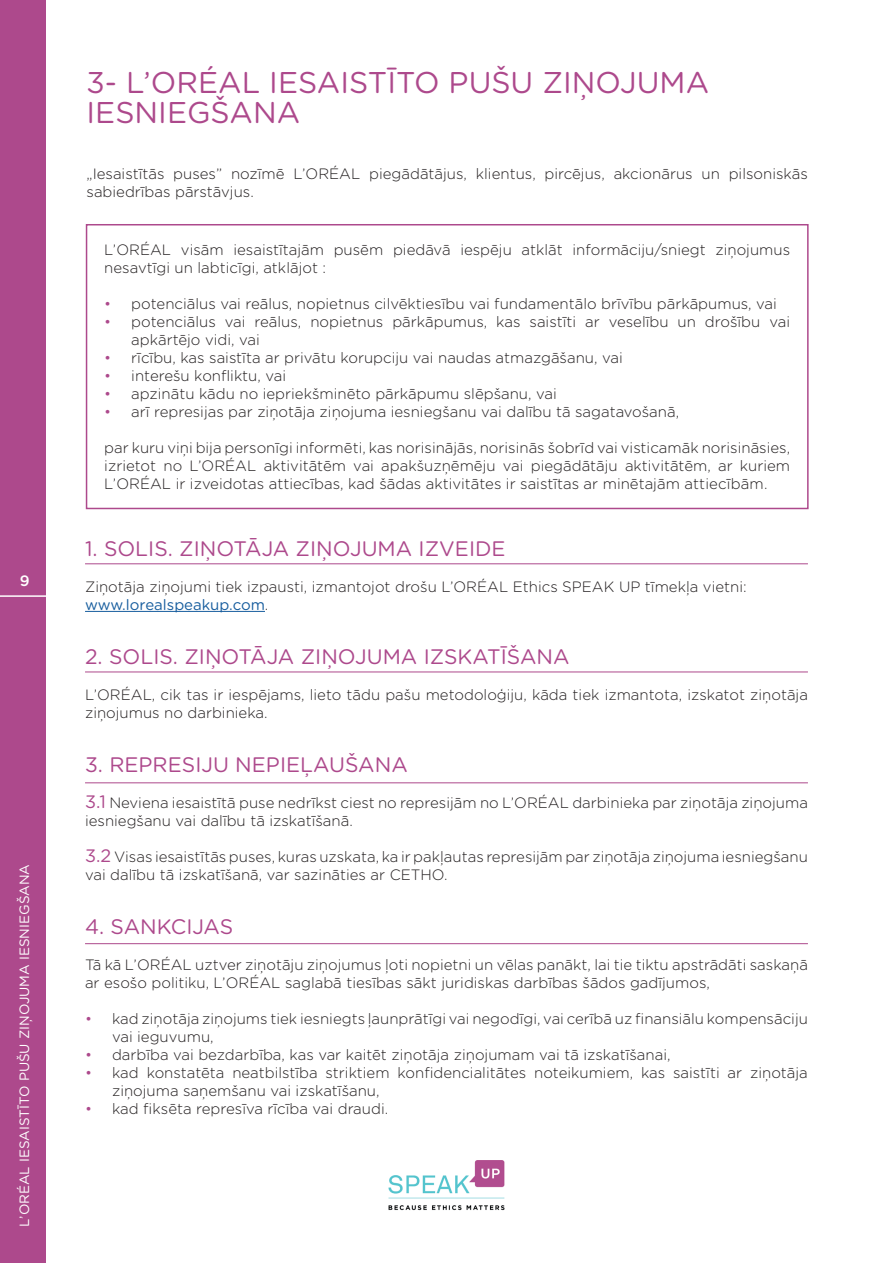
<style>
.page{position:relative;width:893px;height:1263px;background:#fff}
.page>*{position:absolute;margin:0;border:0;box-sizing:border-box;transform-origin:0 0}
.t1{font:30px/30px "Gotham Rounded";color:#ad498c}
.t2{font:21px "Gotham Rounded";color:#ad498c}
.t3{font:300 15px/18px "Gotham Rounded";color:#231f20}
.t4{font:500 15px "Gotham Rounded";color:#fff}
.t5{font:13.5px "Gotham Rounded";color:#fff}
.s1{color:#ad498c}
.s2{font-weight:400;color:#175d9e}
.s3{font-weight:400;font-size:18px;color:#ad498c}
</style>
<div class="page">
<div style="left:0;top:0;width:46px;height:1263px;background:#ad498c"></div>
<hr style="left:0;top:595px;width:47px;height:2px;background:#fff">
<div style="left:86px;top:224px;width:723px;height:285px;border:2px solid #ad498c"></div>
<hr style="left:85px;top:611px;width:180px;height:1px;background:#175d9e">
<hr style="left:85px;top:563px;width:723px;height:1px;background:#ad498c">
<hr style="left:85px;top:672px;width:723px;height:1px;background:#ad498c">
<hr style="left:85px;top:782px;width:723px;height:1px;background:#ad498c">
<hr style="left:85px;top:943px;width:723px;height:1px;background:#ad498c">
<img style="left:389px;top:1161px;width:116px;height:50px">
<p class="t4" style="left:20px;top:570px;width:11px">9</p>
<p class="t5" style="left:15px;top:1226px;width:364px;rotate:-90deg">L’ORÉAL IESAISTĪTO PUŠU ZIŅOJUMA IESNIEGŠANA</p>
<h1 class="t1" style="left:87px;top:66px;width:624px">3- L’ORÉAL IESAISTĪTO PUŠU ZIŅOJUMA<br>IESNIEGŠANA</h1>
<p class="t3" style="left:87px;top:164px;width:723px">„Iesaistītās puses” nozīmē L’ORÉAL piegādātājus, klientus, pircējus, akcionārus un pilsoniskās sabiedrības pārstāvjus.</p>
<p class="t3" style="left:104px;top:239px;width:687px">L’ORÉAL visām iesaistītajām pusēm piedāvā iespēju atklāt informāciju/sniegt ziņojumus nesavtīgi un labticīgi, atklājot :</p>
<p class="t3" style="left:104px;top:293px;width:674px"><span class="s1">•</span> potenciālus vai reālus, nopietnus cilvēktiesību vai fundamentālo brīvību pārkāpumus, vai</p>
<p class="t3" style="left:131px;top:311px;width:660px;text-indent:-27px"><span class="s1">•</span> potenciālus vai reālus, nopietnus pārkāpumus, kas saistīti ar veselību un drošību vai apkārtējo vidi, vai</p>
<p class="t3" style="left:104px;top:347px;width:520px"><span class="s1">•</span> rīcību, kas saistīta ar privātu korupciju vai naudas atmazgāšanu, vai</p>
<p class="t3" style="left:104px;top:365px;width:183px"><span class="s1">•</span> interešu konfliktu, vai</p>
<p class="t3" style="left:104px;top:383px;width:454px"><span class="s1">•</span> apzinātu kādu no iepriekšminēto pārkāpumu slēpšanu, vai</p>
<p class="t3" style="left:104px;top:401px;width:576px"><span class="s1">•</span> arī represijas par ziņotāja ziņojuma iesniegšanu vai dalību tā sagatavošanā,</p>
<p class="t3" style="left:104px;top:437px;width:687px;text-align:justify">par kuru viņi bija personīgi informēti, kas norisinājās, norisinās šobrīd vai visticamāk norisināsies, izrietot no L’ORÉAL aktivitātēm vai apakšuzņēmēju vai piegādātāju aktivitātēm, ar kuriem L’ORÉAL ir izveidotas attiecības, kad šādas aktivitātes ir saistītas ar minētajām attiecībām.</p>
<h2 class="t2" style="left:85px;top:534px;width:422px">1. SOLIS. ZIŅOTĀJA ZIŅOJUMA IZVEIDE</h2>
<p class="t3" style="left:85px;top:577px;width:663px">Ziņotāja ziņojumi tiek izpausti, izmantojot drošu L’ORÉAL Ethics SPEAK UP tīmekļa vietni: <span class="s2">www.lorealspeakup.com</span>.</p>
<h2 class="t2" style="left:85px;top:642px;width:486px">2. SOLIS. ZIŅOTĀJA ZIŅOJUMA IZSKATĪŠANA</h2>
<p class="t3" style="left:85px;top:685px;width:724px">L’ORÉAL, cik tas ir iespējams, lieto tādu pašu metodoloģiju, kāda tiek izmantota, izskatot ziņotāja ziņojumus no darbinieka.</p>
<h2 class="t2" style="left:85px;top:750px;width:324px">3. REPRESIJU NEPIEĻAUŠANA</h2>
<p class="t3" style="left:85px;top:793px;width:724px"><span class="s3">3.1</span> Neviena iesaistītā puse nedrīkst ciest no represijām no L’ORÉAL darbinieka par ziņotāja ziņojuma iesniegšanu vai dalību tā izskatīšanā.</p>
<p class="t3" style="left:85px;top:847px;width:724px"><span class="s3">3.2</span> Visas iesaistītās puses, kuras uzskata, ka ir pakļautas represijām par ziņotāja ziņojuma iesniegšanu vai dalību tā izskatīšanā, var sazināties ar CETHO.</p>
<h2 class="t2" style="left:85px;top:912px;width:150px">4. SANKCIJAS</h2>
<p class="t3" style="left:85px;top:955px;width:724px">Tā kā L’ORÉAL uztver ziņotāju ziņojumus ļoti nopietni un vēlas panākt, lai tie tiktu apstrādāti saskaņā ar esošo politiku, L’ORÉAL saglabā tiesības sākt juridiskas darbības šādos gadījumos,</p>
<p class="t3" style="left:112px;top:1009px;width:697px;text-indent:-27px"><span class="s1">•</span> kad ziņotāja ziņojums tiek iesniegts ļaunprātīgi vai negodīgi, vai cerībā uz finansiālu kompensāciju vai ieguvumu,</p>
<p class="t3" style="left:85px;top:1045px;width:587px"><span class="s1">•</span> darbība vai bezdarbība, kas var kaitēt ziņotāja ziņojumam vai tā izskatīšanai,</p>
<p class="t3" style="left:112px;top:1063px;width:697px;text-indent:-27px"><span class="s1">•</span> kad konstatēta neatbilstība striktiem konfidencialitātes noteikumiem, kas saistīti ar ziņotāja ziņojuma saņemšanu vai izskatīšanu,</p>
<p class="t3" style="left:85px;top:1099px;width:305px"><span class="s1">•</span> kad fiksēta represīva rīcība vai draudi.</p>
</div>
